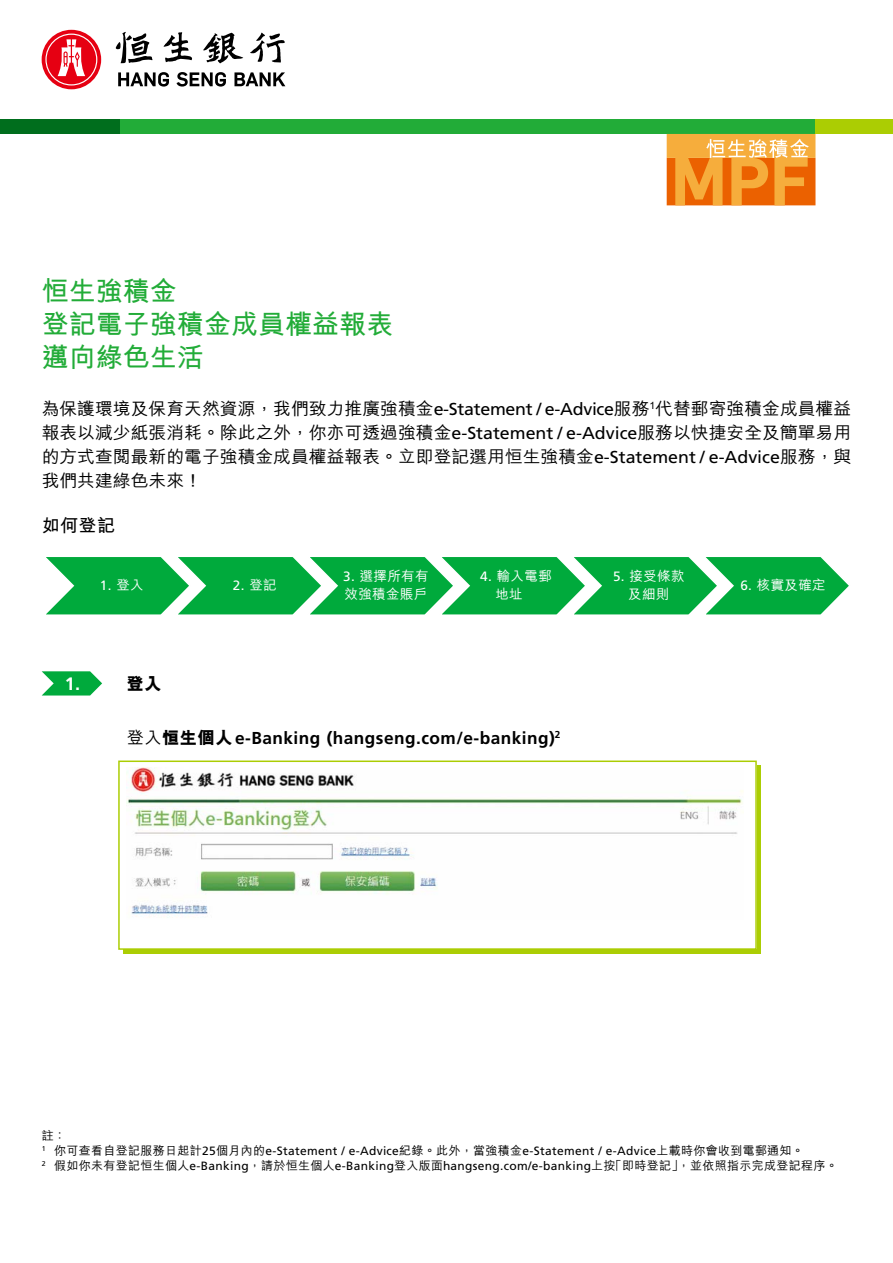
<style>
.page{position:relative;width:893px;height:1263px;background:#fff}
.page>*{position:absolute;margin:0;border:0;box-sizing:border-box;transform-origin:0 0}
.t1{font:700 27px/33px "M Hei HK";color:#22ac38}
.t2{font:700 18px "M Hei HK";color:#000}
.t3{font:700 18px "Frutiger LT Std";color:#fff}
.t4{font:500 17.25px/24px "M Hei HK";color:#000;text-align:justify}
.t5{font:700 17.25px "Frutiger LT Std";letter-spacing:.025em;color:#000}
.t6{font:800 17.25px "M Hei HK";color:#000}
.t7{font:500 13.5px/18px "M Hei HK";letter-spacing:.025em;color:#fff}
.t8{font:13.5px "Frutiger LT Std";color:#fff}
.t9{font:500 12px "M Hei HK";letter-spacing:.025em;color:#000}
.t10{font:12px "Frutiger LT Std";letter-spacing:.025em;color:#000}
.s1{font-family:"Frutiger LT Std";font-weight:400}
.s2{font-family:"M Hei HK";font-weight:500}
.s3{font-family:"M Hei HK";font-weight:800}
</style>
<div class="page">
<div style="left:124px;top:765px;width:637px;height:188px;background:#abcd03"></div>
<svg style="left:46px;top:557px;width:803px;height:58px;background:#27b75a"></svg>
<svg style="left:42px;top:671px;width:60px;height:24px"></svg>
<div style="left:119px;top:761px;width:637px;height:188px;background:#fff"></div>
<div style="left:118px;top:760px;width:639px;height:190px;border:2px solid #abcd03"></div>
<img style="left:127px;top:768px;width:616px;height:150px">
<div style="left:119px;top:119px;width:697px;height:15px;background:#22ac38"></div>
<div style="left:0;top:119px;width:119px;height:15px;background:#006e1d"></div>
<div style="left:816px;top:119px;width:77px;height:15px;background:#abcd03"></div>
<div style="left:42px;top:30px;width:59px;height:59px;background:#e60012;border-radius:50%"></div>
<svg style="left:45px;top:34px;width:52px;height:52px"></svg>
<svg style="left:177px;top:72px;width:49px;height:15px"></svg>
<svg style="left:234px;top:72px;width:51px;height:14px"></svg>
<svg style="left:118px;top:72px;width:51px;height:15px"></svg>
<svg style="left:164px;top:32px;width:28px;height:30px"></svg>
<svg style="left:203px;top:33px;width:40px;height:31px"></svg>
<svg style="left:116px;top:32px;width:37px;height:32px"></svg>
<svg style="left:250px;top:33px;width:35px;height:30px"></svg>
<svg style="left:667px;top:134px;width:148px;height:71px;background:#f29834"></svg>
<h1 class="t1" style="left:42px;top:272px;width:353px">恒生強積金<br>登記電子強積金成員權益報表邁向綠色生活</h1>
<p class="t4" style="left:42px;top:395px;width:811px">為保護環境及保育天然資源，我們致力推廣強積金<span class="s1">e-Statement / e-Advice</span>服務<sup>1</sup>代替郵寄強積金成員權益報表以減少紙張消耗。除此之外，你亦可透過強積金<span class="s1">e-Statement / e-Advice</span>服務以快捷安全及簡單易用的方式查閱最新的電子強積金成員權益報表。立即登記選用恒生強積金<span class="s1">e-Statement / e-Advice</span>服務，與我們共建綠色未來！</p>
<p class="t2" style="left:42px;top:512px;width:75px">如何登記</p>
<p class="t7" style="left:343px;top:566px;width:87px"><span class="s1">3.</span> 選擇所有有效強積金賬戶</p>
<p class="t7" style="left:495px;top:566px;width:58px;text-indent:-15px"><span class="s1">4.</span> 輸入電郵地址</p>
<p class="t7" style="left:613px;top:566px;width:73px;text-align:center"><span class="s1">5.</span> 接受條款及細則</p>
<p class="t8" style="left:100px;top:577px;width:45px">1. <span class="s2">登入</span></p>
<p class="t8" style="left:233px;top:577px;width:45px">2. <span class="s2">登記</span></p>
<p class="t7" style="left:740px;top:575px;width:87px"><span class="s1">6.</span> 核實及確定</p>
<p class="t3" style="left:65px;top:673px;width:17px">1.</p>
<p class="t6" style="left:127px;top:672px;width:36px">登入</p>
<p class="t5" style="left:127px;top:728px;width:435px"><span class="s2">登入</span><span class="s3">恒生個人</span>e-Banking (hangseng.com/e-banking)<sup>2</sup></p>
<p class="t9" style="left:42px;top:1127px;width:26px">註：</p>
<p class="t10" style="left:42px;top:1144px;width:764px"><sup>1</sup> <span class="s2">你可查看自登記服務日起計</span>25<span class="s2">個月內的</span>e-Statement / e-Advice<span class="s2">紀錄。此外，當強積金</span>e-Statement / e-Advice<span class="s2">上載時你會收到電郵通知。</span></p>
<p class="t9" style="left:42px;top:1156px;width:797px"><sup>2</sup> 假如你未有登記恒生個人<span class="s1">e-Banking</span>，請於恒生個人<span class="s1">e-Banking</span>登入版面<span class="s1">hangseng.com/e-banking</span>上按「即時登記」，並依照指示完成登記程序。</p>
</div>
